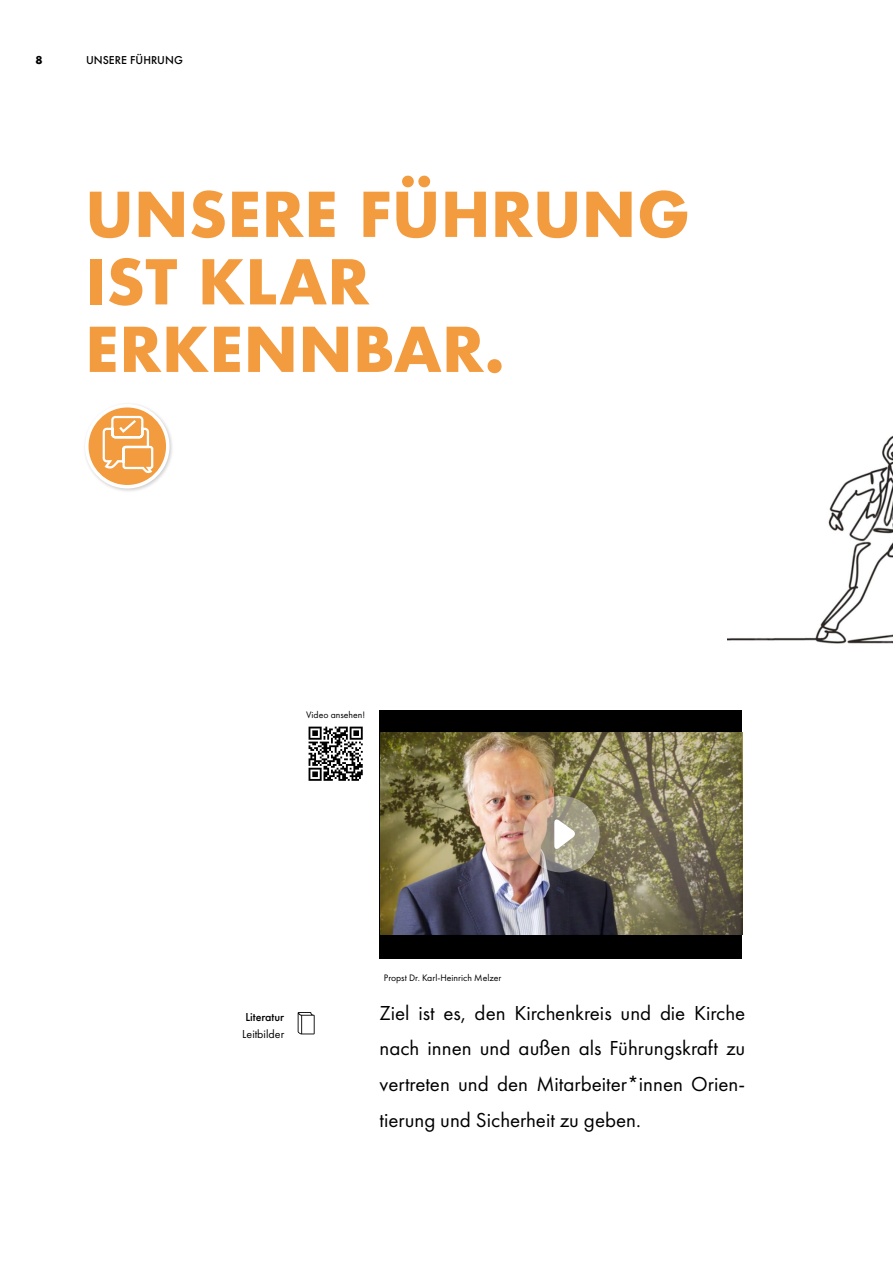
<style>
.page{position:relative;width:893px;height:1263px;background:#fff}
.page>*{position:absolute;margin:0;border:0;box-sizing:border-box;transform-origin:0 0}
.t1{font:700 60px/67.5px "Futura";color:#f39b3f}
.t2{font:21px/36px "Futura PT";color:#000;text-align:justify}
.t3{font:12px "Futura PT";color:#000}
.t4{font:500 12px "Futura PT";color:#000}
.t5{font:500 10.5px "Futura";color:#000}
.t6{font:700 10.5px "Futura";color:#000}
.t7{font:9.75px "Futura PT";color:#000}
</style>
<div class="page">
<img style="left:727px;top:435px;width:166px;height:209px">
<div style="left:379px;top:710px;width:363px;height:248px;background:#000"></div>
<div style="left:83px;top:402px;width:92px;height:91px;background:#000;opacity:.2"></div>
<svg style="left:87px;top:406px;width:81px;height:81px;fill:#f39b3f"></svg>
<div style="left:85px;top:404px;width:85px;height:84px;border:4px solid #fff;border-radius:50%"></div>
<svg style="left:101px;top:415px;width:53px;height:63px"></svg>
<div style="left:307px;top:725px;width:58px;height:58px;background:linear-gradient(to right,#fff,#fff)"></div>
<svg style="left:309px;top:727px;width:54px;height:54px"></svg>
<img style="left:381px;top:733px;width:361px;height:202px">
<svg style="left:523px;top:796px;width:77px;height:76px"></svg>
<svg style="left:554px;top:818px;width:22px;height:32px"></svg>
<svg style="left:298px;top:1012px;width:17px;height:22px"></svg>
<p class="t6" style="left:35px;top:52px;width:9px">8</p>
<p class="t5" style="left:86px;top:53px;width:98px">UNSERE FÜHRUNG</p>
<h1 class="t1" style="left:85px;top:180px;width:606px">UNSERE FÜHRUNG<br>IST KLAR<br>ERKENNBAR.</h1>
<p class="t7" style="left:306px;top:708px;width:60px">Video ansehen!</p>
<p class="t4" style="left:245px;top:1010px;width:40px">Literatur</p>
<p class="t3" style="left:242px;top:1027px;width:43px">Leitbilder</p>
<p class="t7" style="left:384px;top:972px;width:119px">Propst Dr. Karl-Heinrich Melzer</p>
<p class="t2" style="left:379px;top:994px;width:367px">Ziel ist es, den Kirchenkreis und die Kirche nach innen und außen als Führungskraft zu vertreten und den Mitarbeiter*innen Orien&shy;tierung und Sicherheit zu geben.</p>
</div>
